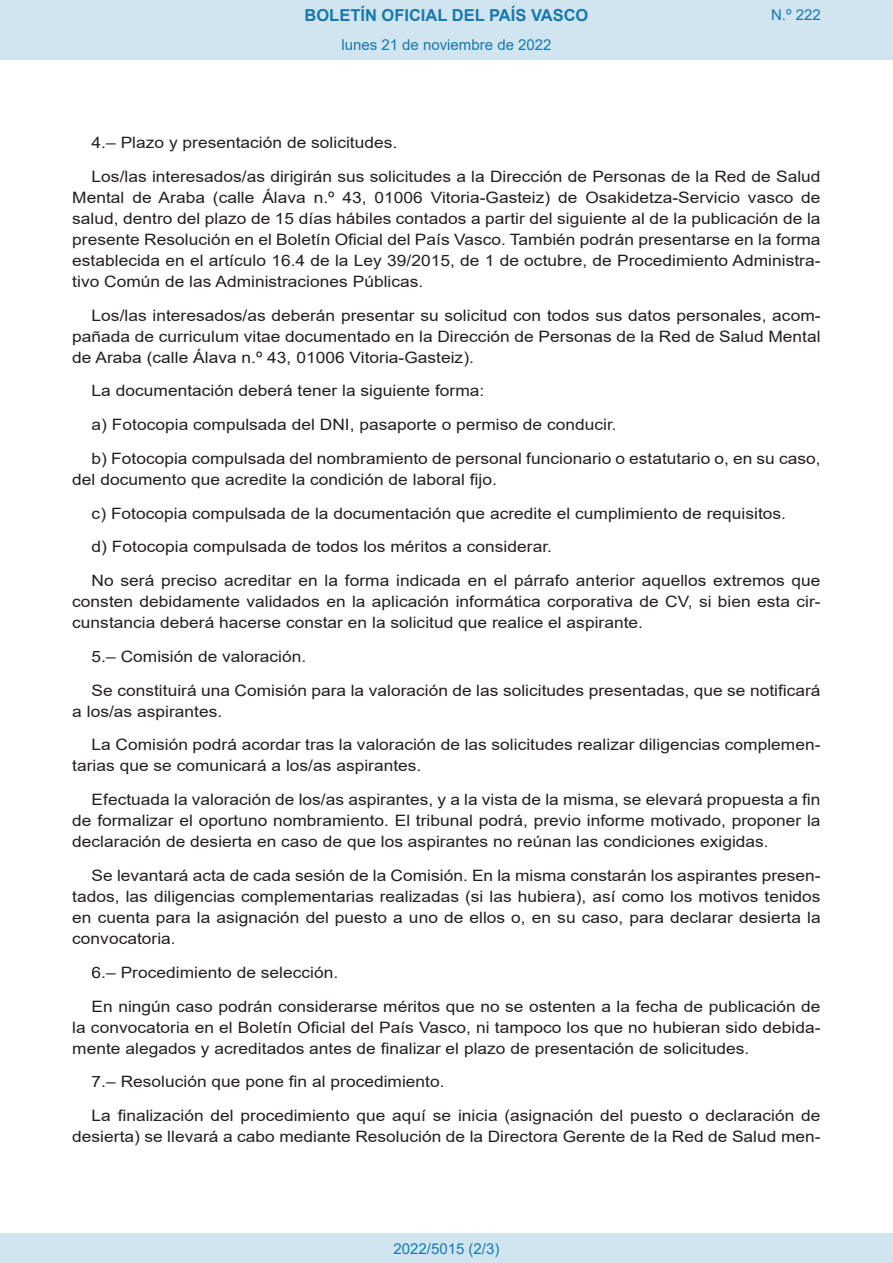
<style>
.page{position:relative;width:893px;height:1263px;background:#fff}
.page>*{position:absolute;margin:0;border:0;box-sizing:border-box;transform-origin:0 0}
.t1{font:700 16.5px "Arial";color:#1879ad}
.BOPVDetalle{font:15.6px/21px "Arial";color:#231f20;text-align:justify;scale:1.11 1}
.Paginacion_Centro{font:15px "Arial";color:#1879ad}
</style>
<div class="page">
<div style="left:0;top:0;width:893px;height:60px;background:#d0e5f0"></div>
<div style="left:0;top:1233px;width:893px;height:30px;background:#d0e5f0"></div>
<p class="t1" style="left:305px;top:3px;width:285px">BOLETÍN OFICIAL DEL PAÍS VASCO</p>
<p class="Paginacion_Centro" style="left:341px;top:35px;width:212px">lunes 21 de noviembre de 2022</p>
<p class="Paginacion_Centro" style="left:771px;top:5px;width:51px">N.º 222</p>
<p class="BOPVDetalle" style="left:92px;top:132px;width:277px">4.– Plazo y presentación de solicitudes.</p>
<p class="BOPVDetalle" style="left:72px;top:166px;width:676px;text-indent:19px">Los/las interesados/as dirigirán sus solicitudes a la Dirección de Personas de la Red de Salud Mental de Araba (calle Álava n.º 43, 01006 Vitoria-Gasteiz) de Osakidetza-Servicio vasco de salud, dentro del plazo de 15 días hábiles contados a partir del siguiente al de la publicación de la presente Resolución en el Boletín Oficial del País Vasco. También podrán presentarse en la forma establecida en el artículo 16.4 de la Ley 39/2015, de 1 de octubre, de Procedimiento Administra&shy;tivo Común de las Administraciones Públicas.</p>
<p class="BOPVDetalle" style="left:72px;top:305px;width:676px;text-indent:19px">Los/las interesados/as deberán presentar su solicitud con todos sus datos personales, acom&shy;pañada de curriculum vitae documentado en la Dirección de Personas de la Red de Salud Mental de Araba (calle Álava n.º 43, 01006 Vitoria-Gasteiz).</p>
<p class="BOPVDetalle" style="left:92px;top:380px;width:355px">La documentación deberá tener la siguiente forma:</p>
<p class="BOPVDetalle" style="left:92px;top:414px;width:475px">a) Fotocopia compulsada del DNI, pasaporte o permiso de conducir.</p>
<p class="BOPVDetalle" style="left:72px;top:448px;width:676px;text-indent:19px">b) Fotocopia compulsada del nombramiento de personal funcionario o estatutario o, en su caso, del documento que acredite la condición de laboral fijo.</p>
<p class="BOPVDetalle" style="left:92px;top:503px;width:627px">c) Fotocopia compulsada de la documentación que acredite el cumplimiento de requisitos.</p>
<p class="BOPVDetalle" style="left:92px;top:536px;width:416px">d) Fotocopia compulsada de todos los méritos a considerar.</p>
<p class="BOPVDetalle" style="left:72px;top:570px;width:676px;text-indent:19px">No será preciso acreditar en la forma indicada en el párrafo anterior aquellos extremos que consten debidamente validados en la aplicación informática corporativa de CV, si bien esta cir&shy;cunstancia deberá hacerse constar en la solicitud que realice el aspirante.</p>
<p class="BOPVDetalle" style="left:92px;top:646px;width:195px">5.– Comisión de valoración.</p>
<p class="BOPVDetalle" style="left:72px;top:680px;width:676px;text-indent:19px">Se constituirá una Comisión para la valoración de las solicitudes presentadas, que se notificará a los/as aspirantes.</p>
<p class="BOPVDetalle" style="left:72px;top:734px;width:676px;text-indent:19px">La Comisión podrá acordar tras la valoración de las solicitudes realizar diligencias complemen&shy;tarias que se comunicará a los/as aspirantes.</p>
<p class="BOPVDetalle" style="left:72px;top:789px;width:676px;text-indent:19px">Efectuada la valoración de los/as aspirantes, y a la vista de la misma, se elevará propuesta a fin de formalizar el oportuno nombramiento. El tribunal podrá, previo informe motivado, proponer la declaración de desierta en caso de que los aspirantes no reúnan las condiciones exigidas.</p>
<p class="BOPVDetalle" style="left:72px;top:865px;width:676px;text-indent:19px">Se levantará acta de cada sesión de la Comisión. En la misma constarán los aspirantes presen&shy;tados, las diligencias complementarias realizadas (si las hubiera), así como los motivos tenidos en cuenta para la asignación del puesto a uno de ellos o, en su caso, para declarar desierta la convocatoria.</p>
<p class="BOPVDetalle" style="left:92px;top:962px;width:224px">6.– Procedimiento de selección.</p>
<p class="BOPVDetalle" style="left:72px;top:995px;width:676px;text-indent:19px">En ningún caso podrán considerarse méritos que no se ostenten a la fecha de publicación de la convocatoria en el Boletín Oficial del País Vasco, ni tampoco los que no hubieran sido debida&shy;mente alegados y acreditados antes de finalizar el plazo de presentación de solicitudes.</p>
<p class="BOPVDetalle" style="left:92px;top:1071px;width:319px">7.– Resolución que pone fin al procedimiento.</p>
<p class="BOPVDetalle" style="left:72px;top:1105px;width:676px;text-align:right">La finalización del procedimiento que aquí se inicia (asignación del puesto o declaración de desierta) se llevará a cabo mediante Resolución de la Directora Gerente de la Red de Salud men-</p>
<p class="Paginacion_Centro" style="left:393px;top:1238px;width:107px">2022/5015 (2/3)</p>
</div>
